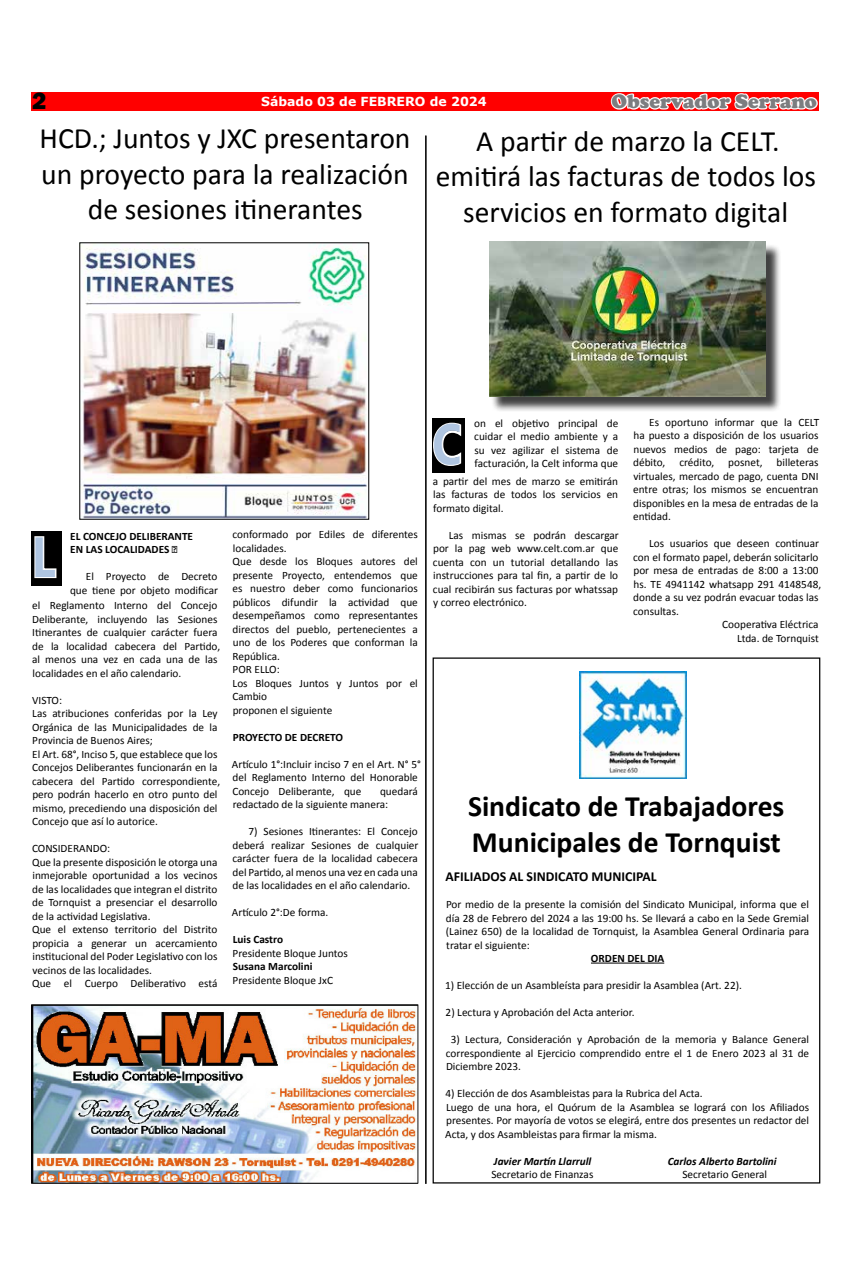
<style>
.page{position:relative;width:851px;height:1276px;background:#fff}
.page>*{position:absolute;margin:0;border:0;box-sizing:border-box;transform-origin:0 0}
.t1{font:700 56.25px "Ebrima";color:#afc5e1;scale:.83 1}
.t2{font:29.62px/35.5px "Calibri";color:#000;text-align:center}
.t3{font:700 29.62px/35.5px "Calibri";color:#000}
.t4{font:800 24.62px "Franklin Gothic";color:#000}
.t5{font:900 20px "Cooper";color:#7c7d80}
.t6{font:700 13.75px "Calibri";color:#000}
.t7{font:700 12.5px "Verdana";color:#fff}
.t8{font:11.25px/13.5px "Calibri";color:#000}
.t9{font:700 11.25px/13.5px "Calibri";color:#000}
.t10{font:italic 700 11.25px "Calibri";color:#000}
</style>
<div class="page">
<img style="left:31px;top:1004px;width:387px;height:179px">
<div style="left:32px;top:92px;width:787px;height:18px;background:#f00"></div>
<svg style="left:609px;top:93px;width:210px;height:18px"></svg>
<div style="left:32px;top:531px;width:30px;height:54px;background:#000"></div>
<svg style="left:34px;top:536px;width:23px;height:43px"></svg>
<hr style="left:591px;top:962px;width:73px;height:1px;background:#000">
<img style="left:81px;top:244px;width:286px;height:273px">
<hr style="left:426px;top:136px;width:1px;height:1047px;background:#000">
<hr style="left:425px;top:136px;width:1px;height:1047px;background:#000">
<img style="left:579px;top:671px;width:107px;height:107px">
<div style="left:432px;top:418px;width:32px;height:54px;background:#000"></div>
<svg style="left:433px;top:422px;width:29px;height:44px"></svg>
<div style="left:491px;top:244px;width:290px;height:168px;background:#000;opacity:.75"></div>
<img style="left:489px;top:242px;width:276px;height:155px">
<h3 class="t4" style="left:32px;top:85px;width:16px">2</h3>
<p class="t7" style="left:261px;top:93px;width:227px">Sábado 03 de FEBRERO de 2024</p>
<h3 class="t5" style="left:611px;top:90px;width:207px">Observador Serrano</h3>
<h2 class="t2" style="left:40px;top:121px;width:372px">HCD.; Juntos y JXC presentaron un proyecto para la realización de sesiones itinerantes</h2>
<h2 class="t2" style="left:435px;top:123px;width:382px">A partir de marzo la CELT. emitirá las facturas de todos los servicios en formato digital</h2>
<p class="t9" style="left:70px;top:529px;width:124px">EL CONCEJO DELIBERANTE<br>EN LAS LOCALIDADES</p>
<p class="t8" style="left:70px;top:569px;width:150px;text-align:right">El Proyecto de Decreto que tiene por objeto modificar</p>
<p class="t8" style="left:32px;top:599px;width:189px">el Reglamento Interno del Concejo Deliberante, incluyendo las Sesiones Itinerantes de cualquier carácter fuera de la localidad cabecera del Partido, al menos una vez en cada una de las localidades en el año calendario.</p>
<p class="t8" style="left:32px;top:693px;width:190px">VISTO:<br>Las atribuciones conferidas por la Ley Orgánica de las Municipalidades de la Provincia de Buenos Aires;<br>El Art. 68°, Inciso 5, que establece que los Concejos Deliberantes funcionarán en la cabecera del Partido correspondiente, pero podrán hacerlo en otro punto del mismo, precediendo una disposición del Concejo que así lo autorice.</p>
<p class="t8" style="left:32px;top:842px;width:187px">CONSIDERANDO:<br>Que la presente disposición le otorga una inmejorable oportunidad a los vecinos de las localidades que integran el distrito de Tornquist a presenciar el desarrollo de la actividad Legislativa.<br>Que el extenso territorio del Distrito propicia a generar un acercamiento institucional del Poder Legislativo con los vecinos de las localidades.<br>Que el Cuerpo Deliberativo está</p>
<h1 class="t1" style="left:32px;top:515px;width:30px">L</h1>
<p class="t8" style="left:232px;top:528px;width:187px">conformado por Ediles de diferentes localidades.<br>Que desde los Bloques autores del presente Proyecto, entendemos que es nuestro deber como funcionarios públicos difundir la actividad que desempeñamos como representantes directos del pueblo, pertenecientes a uno de los Poderes que conforman la<br>República.<br>POR ELLO:<br>Los Bloques Juntos y Juntos por el<br>Cambio<br>proponen el siguiente</p>
<p class="t9" style="left:233px;top:730px;width:112px">PROYECTO DE DECRETO</p>
<p class="t8" style="left:232px;top:757px;width:190px">Artículo 1°:Incluir inciso 7 en el Art. N° 5° del Reglamento Interno del Honorable<br>Concejo Deliberante, que</p>
<p class="t8" style="left:233px;top:784px;width:187px;text-indent:147px">quedará redactado de la siguiente manera:</p>
<p class="t8" style="left:232px;top:825px;width:187px;text-align:justify;text-indent:16px">7) Sesiones Itinerantes: El Concejo deberá realizar Sesiones de cualquier carácter fuera de la localidad cabecera del Partido, al menos una vez en cada una de las localidades en el año calendario.</p>
<p class="t8" style="left:232px;top:906px;width:98px">Artículo 2°:De forma.</p>
<p class="t9" style="left:233px;top:933px;width:52px">Luis Castro</p>
<p class="t8" style="left:232px;top:946px;width:117px">Presidente Bloque Juntos</p>
<p class="t9" style="left:233px;top:960px;width:81px">Susana Marcolini</p>
<p class="t8" style="left:232px;top:973px;width:102px">Presidente Bloque JxC</p>
<p class="t8" style="left:474px;top:416px;width:145px;text-align:justify">on el objetivo principal de cuidar el medio ambiente y a su vez agilizar el sistema de</p>
<h1 class="t1" style="left:432px;top:402px;width:37px">C</h1>
<p class="t8" style="left:433px;top:455px;width:187px;line-height:17.4px;text-align:right">facturación, la Celt informa que<br>a partir del mes de marzo se emitirán</p>
<p class="t8" style="left:433px;top:487px;width:186px">las facturas de todos los servicios en formato digital.</p>
<p class="t8" style="left:433px;top:528px;width:187px;text-align:justify;text-indent:16px">Las mismas se podrán descargar por la pag web www.celt.com.ar que cuenta con un tutorial detallando las instrucciones para tal fin, a partir de lo cual recibirán sus facturas por whatssap y correo electrónico.</p>
<p class="t8" style="left:633px;top:415px;width:188px;text-align:justify;text-indent:16px">Es oportuno informar que la CELT ha puesto a disposición de los usuarios nuevos medios de pago: tarjeta de débito, crédito, posnet, billeteras virtuales, mercado de pago, cuenta DNI entre otras; los mismos se encuentran disponibles en la mesa de entradas de la entidad.</p>
<p class="t8" style="left:649px;top:536px;width:171px">Los usuarios que deseen continuar</p>
<p class="t8" style="left:633px;top:550px;width:187px">con el formato papel, deberán solicitarlo</p>
<p class="t8" style="left:633px;top:563px;width:186px">por mesa de entradas de 8:00 a 13:00</p>
<p class="t8" style="left:633px;top:577px;width:189px">hs. TE 4941142 whatsapp 291 4148548,</p>
<p class="t8" style="left:633px;top:590px;width:187px">donde a su vez podrán evacuar todas las</p>
<p class="t8" style="left:633px;top:604px;width:47px">consultas.</p>
<p class="t8" style="left:722px;top:617px;width:98px">Cooperativa Eléctrica</p>
<p class="t8" style="left:737px;top:631px;width:83px">Ltda. de Tornquist</p>
<h2 class="t3" style="left:468px;top:788px;width:318px">Sindicato de Trabajadores<br>Municipales de Tornquist</h2>
<p class="t6" style="left:445px;top:867px;width:213px">AFILIADOS AL SINDICATO MUNICIPAL</p>
<p class="t8" style="left:446px;top:897px;width:364px;text-align:justify">Por medio de la presente la comisión del Sindicato Municipal, informa que el día 28 de Febrero del 2024 a las 19:00 hs. Se llevará a cabo en la Sede Gremial (Lainez 650) de la localidad de Tornquist, la Asamblea General Ordinaria para tratar el siguiente:</p>
<p class="t9" style="left:591px;top:951px;width:75px">ORDEN DEL DIA</p>
<p class="t8" style="left:445px;top:978px;width:298px">1) Elección de un Asambleísta para presidir la Asamblea (Art. 22).</p>
<p class="t8" style="left:445px;top:1005px;width:190px">2) Lectura y Aprobación del Acta anterior.</p>
<p class="t8" style="left:446px;top:1032px;width:364px;text-align:justify;text-indent:5px">3) Lectura, Consideración y Aprobación de la memoria y Balance General correspondiente al Ejercicio comprendido entre el 1 de Enero 2023 al 31 de Diciembre 2023.</p>
<p class="t8" style="left:445px;top:1086px;width:365px">4) Elección de dos Asambleistas para la Rubrica del Acta.<br>Luego de una hora, el Quórum de la Asamblea se logrará con los Afiliados presentes. Por mayoría de votos se elegirá, entre dos presentes un redactor del Acta, y dos Asambleistas para firmar la misma.</p>
<p class="t10" style="left:494px;top:1153px;width:99px">Javier Martín Llarrull</p>
<p class="t10" style="left:667px;top:1153px;width:110px">Carlos Alberto Bartolini</p>
<p class="t8" style="left:491px;top:1167px;width:103px">Secretario de Finanzas</p>
<p class="t8" style="left:682px;top:1167px;width:86px">Secretario General</p>
</div>
